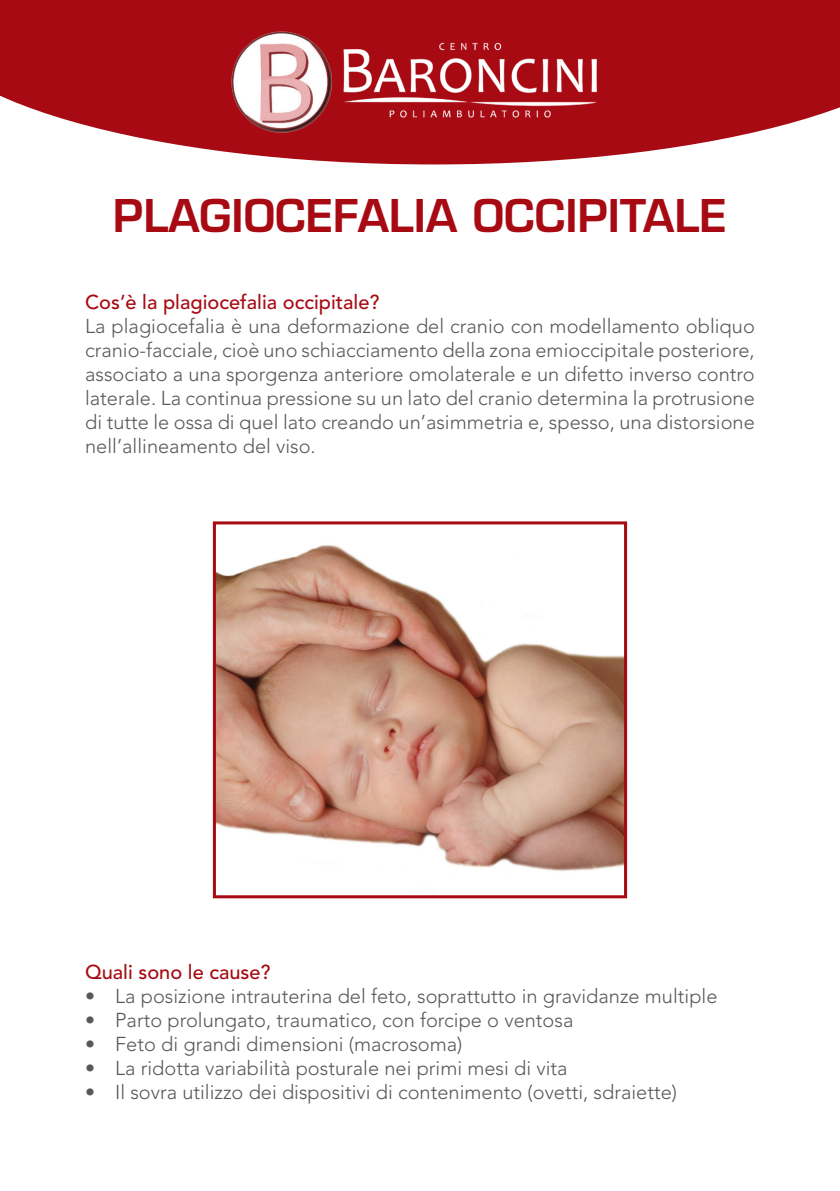
<style>
.page{position:relative;width:840px;height:1191px;background:#fff}
.page>*{position:absolute;margin:0;border:0;box-sizing:border-box;transform-origin:0 0}
.t1{font:600 44px "Eurostile LT Std";color:#a70a12}
.t2{font:300 20px/24px "Avenir LT Std";color:#57585a;text-align:justify}
.t3{font:500 20px "Avenir LT Std";color:#a70a12}
</style>
<div class="page">
<svg style="left:0;top:0;width:839px;height:164px;fill:#a70a12"></svg>
<img style="left:195px;top:21px;width:450px;height:122px">
<img style="left:217px;top:545px;width:405px;height:326px">
<div style="left:213px;top:521px;width:413px;height:377px;border:3px solid #a70a12"></div>
<h1 class="t1" style="left:113px;top:188px;width:614px">PLAGIOCEFALIA OCCIPITALE</h1>
<p class="t3" style="left:85px;top:290px;width:296px">Cos’è la plagiocefalia occipitale?</p>
<p class="t2" style="left:85px;top:314px;width:671px">La plagiocefalia è una deformazione del cranio con modellamento obliquo cranio-facciale, cioè uno schiacciamento della zona emioccipitale posteriore, associato a una sporgenza anteriore omolaterale e un difetto inverso contro laterale. La continua pressione su un lato del cranio determina la protrusione di tutte le ossa di quel lato creando un’asimmetria e, spesso, una distorsione nell’allineamento del viso.</p>
<p class="t3" style="left:85px;top:960px;width:187px">Quali sono le cause?</p>
<p class="t2" style="left:85px;top:984px;width:633px">• La posizione intrauterina del feto, soprattutto in gravidanze multiple</p>
<p class="t2" style="left:85px;top:1008px;width:489px">• Parto prolungato, traumatico, con forcipe o ventosa</p>
<p class="t2" style="left:85px;top:1032px;width:378px">• Feto di grandi dimensioni (macrosoma)</p>
<p class="t2" style="left:85px;top:1056px;width:483px">• La ridotta variabilità posturale nei primi mesi di vita</p>
<p class="t2" style="left:85px;top:1080px;width:593px">• Il sovra utilizzo dei dispositivi di contenimento (ovetti, sdraiette)</p>
</div>
